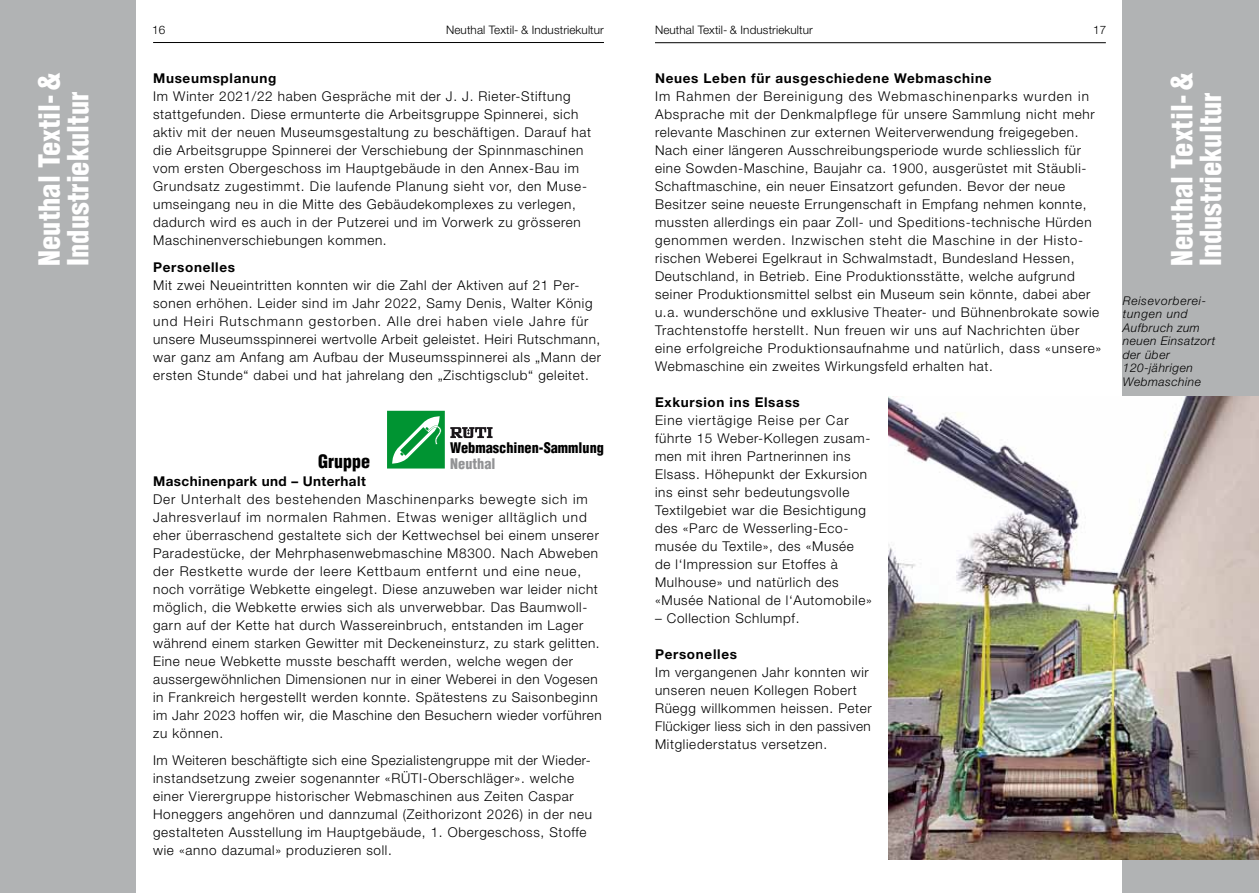
<style>
.page{position:relative;width:1259px;height:893px;background:#fff}
.page>*{position:absolute;margin:0;border:0;box-sizing:border-box;transform-origin:0 0}
.t1{font:900 condensed 28.5px/28.8px "Helvetica";color:#fff}
.t2{font:900 condensed 18px "Helvetica";color:#000}
.t3{font:900 condensed 14.25px "Helvetica";color:#000}
.t4{font:900 condensed 14.25px "Helvetica";color:#929395}
.t5{font:300 13.5px/18px "Helvetica Neue";letter-spacing:.05em;color:#000}
.t6{font:700 13.5px "Helvetica Neue";letter-spacing:.05em;color:#000}
.t7{font:700 13.5px "Helvetica Neue East A";letter-spacing:.03em;color:#000}
.t8{font:italic 300 12px/13.5px "Helvetica Neue";letter-spacing:.04em;color:#000}
.t9{font:300 11.7px "Helvetica Neue";letter-spacing:.01em;color:#000}
</style>
<div class="page">
<hr style="left:153px;top:42px;width:451px;height:1px;background:#000">
<hr style="left:655px;top:42px;width:451px;height:1px;background:#000">
<div style="left:0;top:0;width:136px;height:893px;background:#b1b3b4"></div>
<div style="left:1123px;top:0;width:136px;height:893px;background:#b1b3b4"></div>
<svg style="left:387px;top:411px;width:105px;height:57px"></svg>
<img style="left:889px;top:397px;width:370px;height:462px">
<p class="t9" style="left:152px;top:22px;width:15px">16</p>
<p class="t9" style="left:446px;top:22px;width:159px">Neuthal Textil- &amp; Industriekultur</p>
<p class="t9" style="left:655px;top:23px;width:159px">Neuthal Textil- &amp; Industriekultur</p>
<p class="t9" style="left:1093px;top:22px;width:15px">17</p>
<h1 class="t1" style="left:35px;top:266px;width:196px;rotate:-90deg">Neuthal Textil- &amp;<br>Industriekultur</h1>
<h1 class="t1" style="left:1167px;top:266px;width:196px;rotate:-90deg">Neuthal Textil- &amp;<br>Industriekultur</h1>
<p class="t6" style="left:655px;top:70px;width:338px">Neues Leben für ausgeschiedene Webmaschine</p>
<p class="t5" style="left:655px;top:87px;width:448px">Im Rahmen der Bereinigung des Webmaschinenparks wurden in Absprache mit der Denkmalpflege für unsere Sammlung nicht mehr relevante Maschinen zur externen Weiterverwendung freigegeben.<br>Nach einer längeren Ausschreibungsperiode wurde schliesslich für eine Sowden-Maschine, Baujahr ca. 1900, ausgerüstet mit Stäubli-Schaftmaschine, ein neuer Einsatzort gefunden. Bevor der neue Besitzer seine neueste Errungenschaft in Empfang nehmen konnte, mussten allerdings ein paar Zoll- und Speditions-technische Hürden genommen werden. Inzwischen steht die Maschine in der Histo&shy;rischen Weberei Egelkraut in Schwalmstadt, Bundesland Hessen, Deutschland, in Betrieb. Eine Produktionsstätte, welche aufgrund seiner Produktionsmittel selbst ein Museum sein könnte, dabei aber u.a. wunderschöne und exklusive Theater- und Bühnenbrokate sowie Trachtenstoffe herstellt. Nun freuen wir uns auf Nachrichten über eine erfolgreiche Produktionsaufnahme und natürlich, dass «unsere» Webmaschine ein zweites Wirkungsfeld erhalten hat.</p>
<p class="t6" style="left:655px;top:394px;width:146px">Exkursion ins Elsass</p>
<p class="t5" style="left:655px;top:411px;width:218px">Eine viertägige Reise per Car führte 15 Weber-Kollegen zusam&shy;men mit ihren Partnerinnen ins<br>Elsass. Höhepunkt der Exkursion ins einst sehr bedeutungsvolle<br>Textilgebiet war die Besichtigung des «Parc de Wesserling-Eco&shy;musée du Textile», des «Musée de l‘Impression sur Etoffes à<br>Mulhouse» und natürlich des «Musée National de l‘Automobile»</p>
<p class="t5" style="left:655px;top:609px;width:146px">– Collection Schlumpf.</p>
<p class="t6" style="left:655px;top:646px;width:83px">Personelles</p>
<p class="t5" style="left:655px;top:663px;width:218px">Im vergangenen Jahr konnten wir unseren neuen Kollegen Robert<br>Rüegg willkommen heissen. Peter<br>Flückiger liess sich in den passiven<br>Mitgliederstatus versetzen.</p>
<p class="t6" style="left:153px;top:70px;width:125px">Museumsplanung</p>
<p class="t5" style="left:153px;top:87px;width:439px">Im Winter 2021/22 haben Gespräche mit der J. J. Rieter-Stiftung stattgefunden. Diese ermunterte die Arbeitsgruppe Spinnerei, sich aktiv mit der neuen Museumsgestaltung zu beschäftigen. Darauf hat die Arbeitsgruppe Spinnerei der Verschiebung der Spinnmaschinen vom ersten Obergeschoss im Hauptgebäude in den Annex-Bau im Grundsatz zugestimmt. Die laufende Planung sieht vor, den Muse&shy;umseingang neu in die Mitte des Gebäudekomplexes zu verlegen, dadurch wird es auch in der Putzerei und im Vorwerk zu grösseren Maschinenverschiebungen kommen.</p>
<p class="t6" style="left:153px;top:259px;width:83px">Personelles</p>
<p class="t5" style="left:153px;top:276px;width:449px">Mit zwei Neueintritten konnten wir die Zahl der Aktiven auf 21 Per&shy;sonen erhöhen. Leider sind im Jahr 2022, Samy Denis, Walter König und Heiri Rutschmann gestorben. Alle drei haben viele Jahre für unsere Museumsspinnerei wertvolle Arbeit geleistet. Heiri Rutschmann, war ganz am Anfang am Aufbau der Museumsspinnerei als „Mann der ersten Stunde“ dabei und hat jahrelang den „Zischtigsclub“ geleitet.</p>
<p class="t8" style="left:1123px;top:293px;width:94px">Reisevorberei&shy;tungen und<br>Aufbruch zum neuen Einsatzort der über<br>120-jährigen<br>Webmaschine</p>
<p class="t3" style="left:450px;top:439px;width:155px">Webmaschinen-Sammlung</p>
<p class="t4" style="left:450px;top:454px;width:47px">Neuthal</p>
<h2 class="t2" style="left:318px;top:450px;width:54px">Gruppe</h2>
<p class="t7" style="left:153px;top:473px;width:214px">Maschinenpark und – Unterhalt</p>
<p class="t5" style="left:153px;top:490px;width:450px">Der Unterhalt des bestehenden Maschinenparks bewegte sich im Jahresverlauf im normalen Rahmen. Etwas weniger alltäglich und eher überraschend gestaltete sich der Kettwechsel bei einem unserer Paradestücke, der Mehrphasenwebmaschine M8300. Nach Abweben der Restkette wurde der leere Kettbaum entfernt und eine neue, noch vorrätige Webkette eingelegt. Diese anzuweben war leider nicht möglich, die Webkette erwies sich als unverwebbar. Das Baumwoll&shy;garn auf der Kette hat durch Wassereinbruch, entstanden im Lager während einem starken Gewitter mit Deckeneinsturz, zu stark gelitten.<br>Eine neue Webkette musste beschafft werden, welche wegen der aussergewöhnlichen Dimensionen nur in einer Weberei in den Vogesen in Frankreich hergestellt werden konnte. Spätestens zu Saisonbeginn im Jahr 2023 hoffen wir, die Maschine den Besuchern wieder vorführen zu können.</p>
<p class="t5" style="left:153px;top:751px;width:440px">Im Weiteren beschäftigte sich eine Spezialistengruppe mit der Wieder&shy;instandsetzung zweier sogenannter «RÜTI-Oberschläger». welche einer Vierergruppe historischer Webmaschinen aus Zeiten Caspar Honeggers angehören und dannzumal (Zeithorizont 2026) in der neu gestalteten Ausstellung im Hauptgebäude, 1. Obergeschoss, Stoffe wie «anno dazumal» produzieren soll.</p>
</div>
